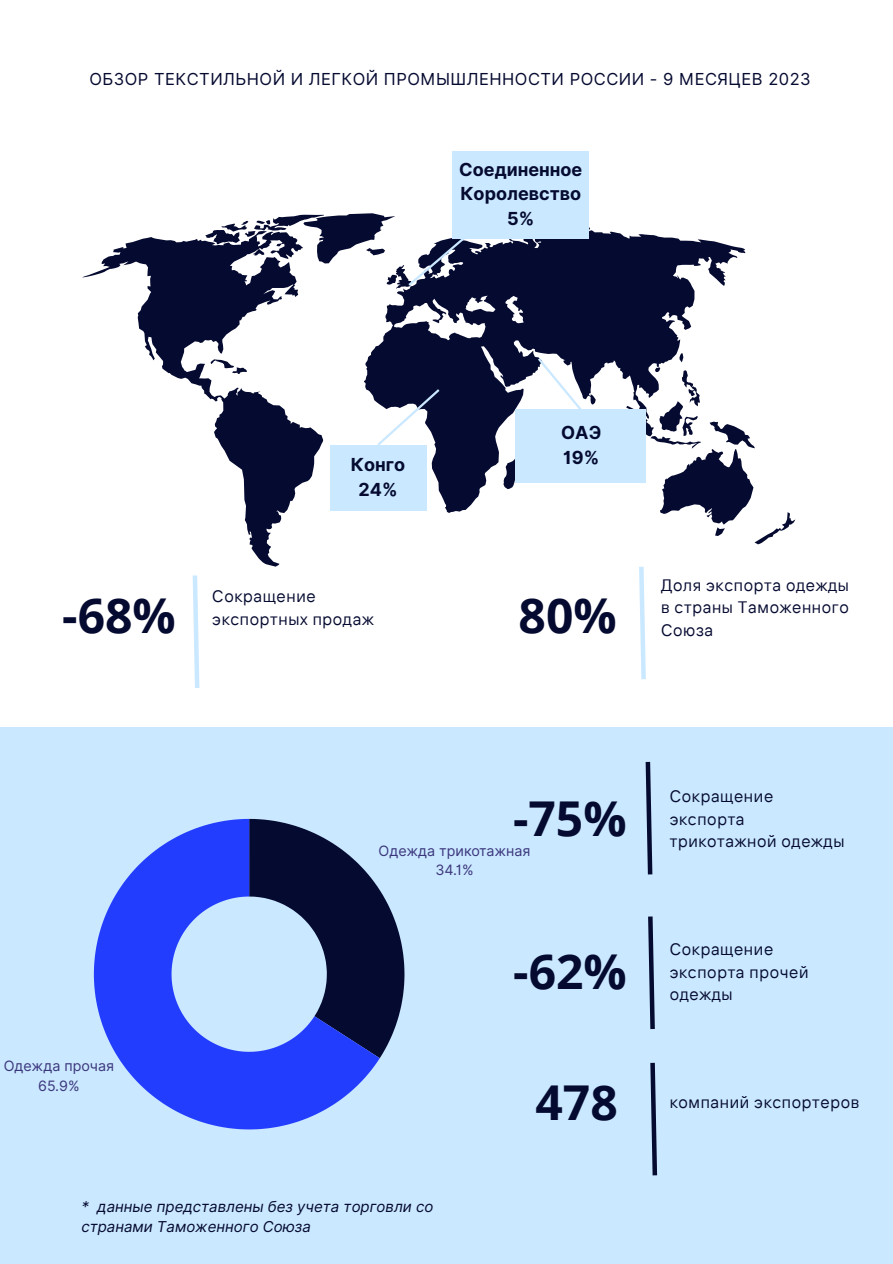
<style>
.page{position:relative;width:893px;height:1264px;background:#fff}
.page>*{position:absolute;margin:0;border:0;box-sizing:border-box;transform-origin:0 0}
.t1{font:700 48px "Open Sans";color:#050a30}
.t2{font:700 18px/24.8px "Inter";color:#050a30;text-align:center}
.t3{font:16.5px/22.5px "TT Interphases";letter-spacing:.04em;color:#050a30}
.t4{font:16.5px "Inter";letter-spacing:.03em;color:#050a30}
.t5{font:italic 15px/20.2px "Inter";color:#050a30}
.t6{font:14.25px/19.5px "Inter";color:#3b367c;text-align:center}
</style>
<div class="page">
<div style="left:0;top:727px;width:892px;height:536px;background:#cae8ff"></div>
<svg style="left:82px;top:213px;width:713px;height:353px"></svg>
<div style="left:452px;top:151px;width:137px;height:87px;background:#cae8ff"></div>
<div style="left:515px;top:409px;width:130px;height:74px;background:#cae8ff"></div>
<svg style="left:406px;top:219px;width:80px;height:69px"></svg>
<svg style="left:535px;top:356px;width:49px;height:53px"></svg>
<svg style="left:380px;top:890px;width:24px;height:168px"></svg>
<svg style="left:94px;top:819px;width:286px;height:310px"></svg>
<div style="left:330px;top:445px;width:96px;height:65px;background:#cae8ff"></div>
<svg style="left:375px;top:387px;width:67px;height:61px"></svg>
<svg style="left:192px;top:575px;width:8px;height:113px"></svg>
<svg style="left:636px;top:562px;width:12px;height:118px"></svg>
<svg style="left:650px;top:1062px;width:8px;height:114px"></svg>
<svg style="left:645px;top:761px;width:8px;height:114px"></svg>
<svg style="left:648px;top:916px;width:7px;height:114px"></svg>
<p class="t4" style="left:89px;top:69px;width:722px">ОБЗОР ТЕКСТИЛЬНОЙ И ЛЕГКОЙ ПРОМЫШЛЕННОСТИ РОССИИ - 9 МЕСЯЦЕВ 2023</p>
<p class="t2" style="left:459px;top:157px;width:124px">Соединенное<br>Королевство<br>5%</p>
<h1 class="t1" style="left:62px;top:581px;width:115px">-68%</h1>
<p class="t2" style="left:351px;top:452px;width:56px">Конго<br>24%</p>
<p class="t3" style="left:212px;top:584px;width:163px">Сокращение экспортных продаж</p>
<p class="t2" style="left:561px;top:420px;width:42px;text-align:left">ОАЭ<br>19%</p>
<h1 class="t1" style="left:518px;top:581px;width:99px">80%</h1>
<p class="t3" style="left:661px;top:573px;width:189px">Доля экспорта одежды в страны Таможенного</p>
<p class="t3" style="left:661px;top:618px;width:54px">Союза</p>
<p class="t6" style="left:4px;top:1056px;width:112px">Одежда прочая<br>65.9%</p>
<h1 class="t1" style="left:513px;top:785px;width:115px">-75%</h1>
<p class="t6" style="left:378px;top:840px;width:153px">Одежда трикотажная<br>34.1%</p>
<h1 class="t1" style="left:513px;top:937px;width:115px">-62%</h1>
<p class="t3" style="left:669px;top:784px;width:176px">Сокращение экспорта трикотажной одежды</p>
<p class="t3" style="left:669px;top:937px;width:140px">Сокращение экспорта прочей одежды</p>
<h1 class="t1" style="left:535px;top:1068px;width:84px">478</h1>
<p class="t3" style="left:669px;top:1090px;width:191px">компаний экспортеров</p>
<p class="t5" style="left:81px;top:1195px;width:353px">* данные представлены без учета торговли со странами Таможенного Союза</p>
</div>
